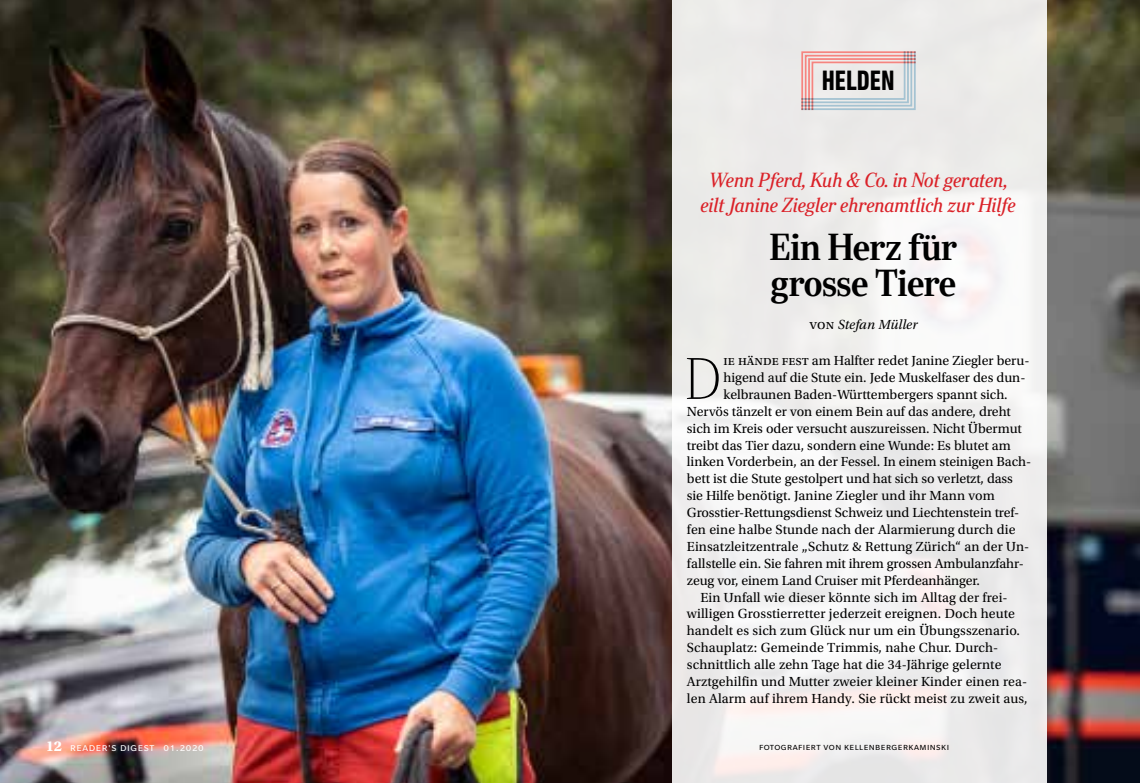
<style>
.page{position:relative;width:1140px;height:783px;background:#fff}
.page>*{position:absolute;margin:0;border:0;box-sizing:border-box;transform-origin:0 0}
.t1{font:100 55.95px "Ysobel Display Std";color:#000}
.t2{font:600 36px/36px "Ysobel Display Std";letter-spacing:-.01em;color:#000}
.t3{font:700 condensed 28.5px "DIN Next LT Pro";color:#000}
.t4{font:italic 19.5px/25.5px "Ysobel Display Std";color:#da2128;text-align:center}
.t5{font:13.8px "Utopia Std";color:#000}
.t6{font:italic 13.8px "Utopia Std";letter-spacing:.01em;color:#000}
.t7{font:12.3px "Slate Std";letter-spacing:.05em;color:#fff}
.t8{font:10.8px "Slate Std";letter-spacing:.04em;color:#000}
.s1{font-family:"Utopia Std Bold Capt";font-size:15px}
.s2{font-style:normal}
</style>
<div class="page">
<img style="left:0;top:0;width:1140px;height:782px">
<div style="left:672px;top:0;width:374px;height:782px;background:linear-gradient(to right,#f0eeee,#f1f0f0)"></div>
<svg style="left:799px;top:49px;width:118px;height:63px;background:#e2d5d5"></svg>
<p class="t7" style="left:46px;top:740px;width:159px"><span class="s1">12</span> reader's digest 01.2020</p>
<h3 class="t3" style="left:821px;top:64px;width:74px">HELDEN</h3>
<h3 class="t4" style="left:700px;top:167px;width:316px">Wenn Pferd, Kuh &amp; Co. in Not geraten, eilt Janine Ziegler ehrenamtlich zur Hilfe</h3>
<h2 class="t2" style="left:769px;top:228px;width:189px">Ein Herz für grosse Tiere</h2>
<p class="t6" style="left:809px;top:317px;width:110px"><span class="s2">von</span> Stefan Müller</p>
<h1 class="t1" style="left:686px;top:346px;width:36px">D</h1>
<p class="t5" style="left:723px;top:353px;width:307px">ie Hände fest am Halfter redet Janine Ziegler beru-</p>
<p class="t5" style="left:723px;top:370px;width:303px">higend auf die Stute ein. Jede Muskelfaser des dun-</p>
<p class="t5" style="left:723px;top:387px;width:286px">kelbraunen Baden-Württembergers spannt sich.</p>
<p class="t5" style="left:687px;top:404px;width:325px">Nervös tänzelt er von einem Bein auf das andere, dreht</p>
<p class="t5" style="left:687px;top:420px;width:336px">sich im Kreis oder versucht auszureissen. Nicht Übermut</p>
<p class="t5" style="left:687px;top:437px;width:325px">treibt das Tier dazu, sondern eine Wunde: Es blutet am</p>
<p class="t5" style="left:687px;top:454px;width:346px">linken Vorderbein, an der Fessel. In einem steinigen Bach-</p>
<p class="t5" style="left:687px;top:471px;width:327px">bett ist die Stute gestolpert und hat sich so verletzt, dass</p>
<p class="t5" style="left:687px;top:488px;width:309px">sie Hilfe benötigt. Janine Ziegler und ihr Mann vom</p>
<p class="t5" style="left:687px;top:505px;width:334px">Grosstier-Rettungsdienst Schweiz und Liechtenstein tref-</p>
<p class="t5" style="left:687px;top:522px;width:330px">fen eine halbe Stunde nach der Alarmierung durch die</p>
<p class="t5" style="left:687px;top:539px;width:344px">Einsatzleitzentrale „Schutz &amp; Rettung Zürich“ an der Un-</p>
<p class="t5" style="left:687px;top:555px;width:338px">fallstelle ein. Sie fahren mit ihrem grossen Ambulanzfahr-</p>
<p class="t5" style="left:687px;top:572px;width:294px">zeug vor, einem Land Cruiser mit Pferdeanhänger.</p>
<p class="t5" style="left:700px;top:589px;width:309px">Ein Unfall wie dieser könnte sich im Alltag der frei-</p>
<p class="t5" style="left:687px;top:606px;width:329px">willigen Grosstierretter jederzeit ereignen. Doch heute</p>
<p class="t5" style="left:687px;top:623px;width:334px">handelt es sich zum Glück nur um ein Übungsszenario.</p>
<p class="t5" style="left:687px;top:640px;width:313px">Schauplatz: Gemeinde Trimmis, nahe Chur. Durch-</p>
<p class="t5" style="left:687px;top:657px;width:316px">schnittlich alle zehn Tage hat die 34-Jährige gelernte</p>
<p class="t5" style="left:687px;top:673px;width:342px">Arztgehilfin und Mutter zweier kleiner Kinder einen rea-</p>
<p class="t5" style="left:687px;top:690px;width:342px">len Alarm auf ihrem Handy. Sie rückt meist zu zweit aus,</p>
<p class="t8" style="left:759px;top:740px;width:191px">Fotografiert von KellenbergerKaminski</p>
</div>
